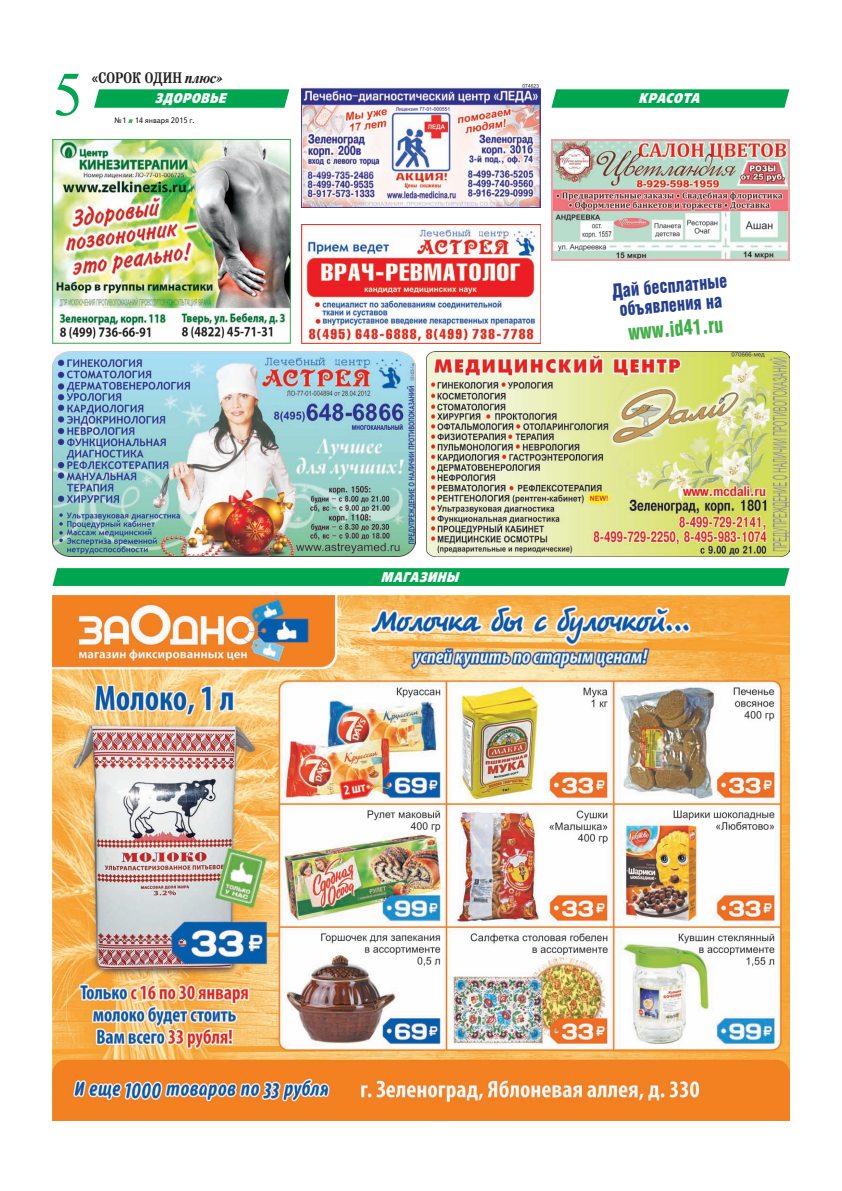
<style>
.page{position:relative;width:842px;height:1191px;background:#fff}
.page>*{position:absolute;margin:0;border:0;box-sizing:border-box;transform-origin:0 0}
.t1{font:56px "Newton C";color:#00a54f}
.t2{font:900 21.9px "Helios Cond";color:#40ae49;scale:.85 1}
.t3{font:900 19.8px/19px "Helios Cond";color:#253f8e;scale:.85 1}
.t4{font:15px "Bruskovaya C";color:#231f20}
.t5{font:italic 14px "Free Set Black C";color:#fff;scale:.75 1}
.t6{font:8px "Text Book C";color:#231f20}
.s1{font-family:"Newton 7 C";font-weight:700;font-style:italic}
</style>
<div class="page">
<svg style="left:128px;top:119px;width:5px;height:4px"></svg>
<svg style="left:52px;top:568px;width:737px;height:18px;background:#04a651"></svg>
<img style="left:52px;top:352px;width:363px;height:204px">
<svg style="left:94px;top:89px;width:195px;height:19px;background:#0da958"></svg>
<svg style="left:551px;top:89px;width:238px;height:19px;background:#0ca957"></svg>
<img style="left:427px;top:352px;width:362px;height:204px">
<img style="left:302px;top:224px;width:238px;height:119px">
<img style="left:54px;top:141px;width:235px;height:198px">
<div style="left:52px;top:139px;width:239px;height:204px;border:1px solid #40ae49"></div>
<img style="left:52px;top:595px;width:737px;height:525px">
<img style="left:302px;top:85px;width:238px;height:123px">
<img style="left:551px;top:139px;width:238px;height:121px">
<p class="t1" style="left:52px;top:74px;width:31px">5</p>
<p class="t4" style="left:92px;top:72px;width:132px">«СОРОК ОДИН<span class="s1">плюс»</span></p>
<p class="t6" style="left:114px;top:118px;width:82px">№1 14 января 2015 г.</p>
<p class="t5" style="left:155px;top:92px;width:101px">ЗДОРОВЬЕ</p>
<p class="t5" style="left:638px;top:92px;width:82px">КРАСОТА</p>
<p class="t3" style="left:611px;top:283px;width:137px;rotate:-5deg">Дай бесплатные объявления на</p>
<p class="t5" style="left:381px;top:571px;width:109px">МАГАЗИНЫ</p>
<p class="t2" style="left:628px;top:324px;width:113px;rotate:-5deg">www.id41.ru</p>
</div>
